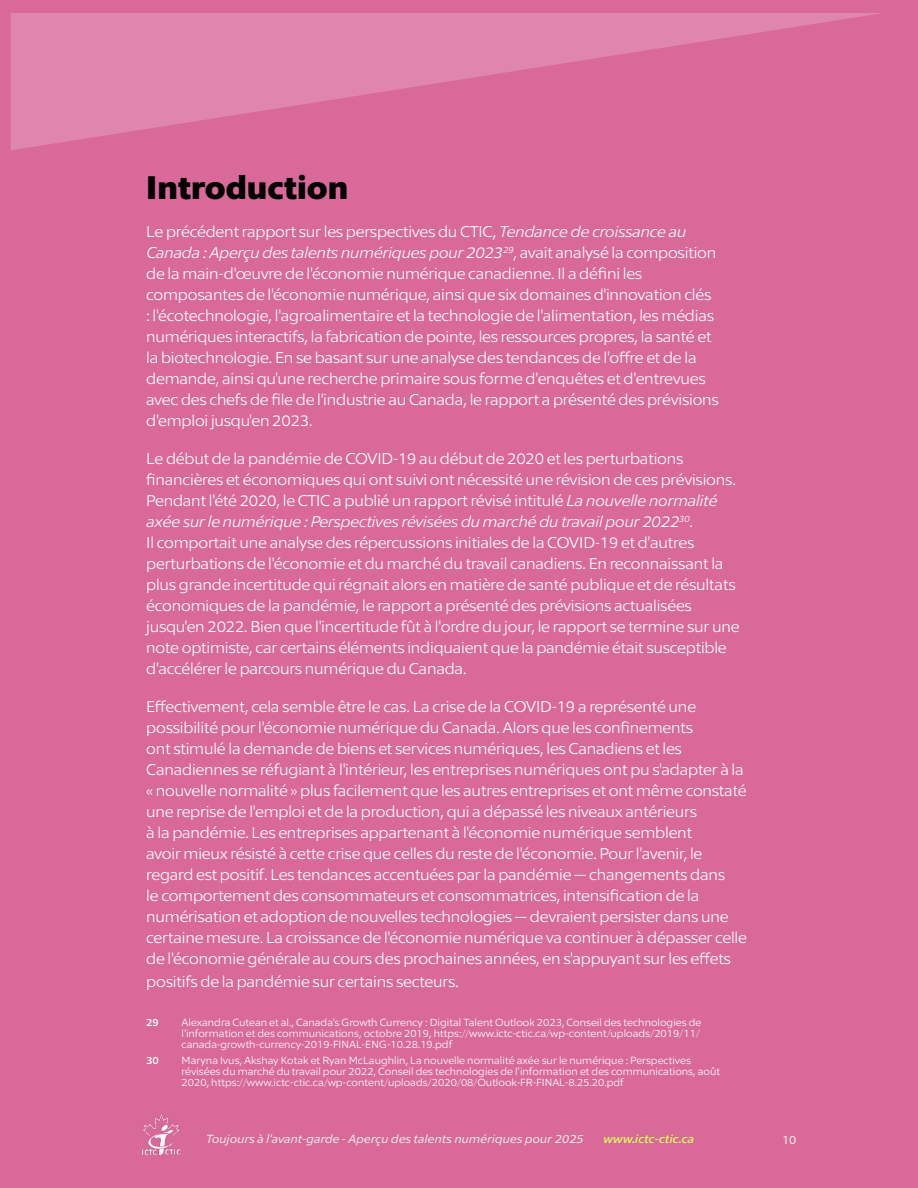
<style>
.page{position:relative;width:918px;height:1188px;background:#d96999}
.page>*{position:absolute;margin:0;border:0;box-sizing:border-box;transform-origin:0 0}
.t1{font:800 33px "Galvani";color:#000}
.t2{font:300 15.75px/21px "Galvani";letter-spacing:-.01em;color:#fff}
.t3{font:italic 12px "Galvani";letter-spacing:.01em;color:#ede8e3}
.t4{font:italic 500 12px "Galvani";letter-spacing:.01em;color:#dbfc59}
.t5{font:12px "Galvani";color:#ede8e3}
.t6{font:300 10.5px/11.2px "Galvani";letter-spacing:.005em;color:#fff}
.t7{font:500 10.5px "Galvani";color:#fff}
.s1{font-style:italic}
</style>
<div class="page">
<img style="left:142px;top:1114px;width:40px;height:41px">
<svg style="left:11px;top:13px;width:870px;height:137px;fill:#e086ad"></svg>
<h1 class="t1" style="left:146px;top:165px;width:204px">Introduction</h1>
<p class="t2" style="left:146px;top:221px;width:574px">Le précédent rapport sur les perspectives du CTIC, <span class="s1">Tendance de croissance au Canada : Aperçu des talents numériques pour 2023</span><sup>29</sup>, avait analysé la composition de la main-d'œuvre de l'économie numérique canadienne. Il a défini les composantes de l'économie numérique, ainsi que six domaines d'innovation clés : l'écotechnologie, l'agroalimentaire et la technologie de l'alimentation, les médias numériques interactifs, la fabrication de pointe, les ressources propres, la santé et la biotechnologie. En se basant sur une analyse des tendances de l'offre et de la demande, ainsi qu'une recherche primaire sous forme d'enquêtes et d'entrevues avec des chefs de file de l'industrie au Canada, le rapport a présenté des prévisions d'emploi jusqu'en 2023.</p>
<p class="t2" style="left:146px;top:448px;width:595px">Le début de la pandémie de COVID-19 au début de 2020 et les perturbations financières et économiques qui ont suivi ont nécessité une révision de ces prévisions.<br>Pendant l'été 2020, le CTIC a publié un rapport révisé intitulé <span class="s1">La nouvelle normalité axée sur le numérique : Perspectives révisées du marché du travail pour 2022</span><sup>30</sup>.<br>Il comportait une analyse des répercussions initiales de la COVID-19 et d'autres perturbations de l'économie et du marché du travail canadiens. En reconnaissant la plus grande incertitude qui régnait alors en matière de santé publique et de résultats économiques de la pandémie, le rapport a présenté des prévisions actualisées jusqu'en 2022. Bien que l'incertitude fût à l'ordre du jour, le rapport se termine sur une note optimiste, car certains éléments indiquaient que la pandémie était susceptible d'accélérer le parcours numérique du Canada.</p>
<p class="t2" style="left:146px;top:696px;width:602px">Effectivement, cela semble être le cas. La crise de la COVID-19 a représenté une possibilité pour l'économie numérique du Canada. Alors que les confinements<br>ont stimulé la demande de biens et services numériques, les Canadiens et les Canadiennes se réfugiant à l'intérieur, les entreprises numériques ont pu s'adapter à la « nouvelle normalité » plus facilement que les autres entreprises et ont même constaté une reprise de l'emploi et de la production, qui a dépassé les niveaux antérieurs<br>à la pandémie. Les entreprises appartenant à l'économie numérique semblent<br>avoir mieux résisté à cette crise que celles du reste de l'économie. Pour l'avenir, le regard est positif. Les tendances accentuées par la pandémie — changements dans<br>le comportement des consommateurs et consommatrices, intensification de la numérisation et adoption de nouvelles technologies — devraient persister dans une certaine mesure. La croissance de l'économie numérique va continuer à dépasser celle de l'économie générale au cours des prochaines années, en s'appuyant sur les effets</p>
<p class="t2" style="left:146px;top:971px;width:314px">positifs de la pandémie sur certains secteurs.</p>
<p class="t6" style="left:182px;top:1016px;width:521px">Alexandra Cutean et al., Canada’s Growth Currency : Digital Talent Outlook 2023, Conseil des technologies de l'information et des communications, octobre 2019, https://www.ictc-ctic.ca/wp-content/uploads/2019/11/ canada-growth-currency-2019-FINAL-ENG-10.28.19.pdf</p>
<p class="t6" style="left:182px;top:1054px;width:540px">Maryna Ivus, Akshay Kotak et Ryan McLaughlin, La nouvelle normalité axée sur le numérique : Perspectives révisées du marché du travail pour 2022, Conseil des technologies de l’information et des communications, août<br>2020, https://www.ictc-ctic.ca/wp-content/uploads/2020/08/Outlook-FR-FINAL-8.25.20.pdf</p>
<p class="t7" style="left:146px;top:1015px;width:14px">29</p>
<p class="t7" style="left:146px;top:1053px;width:14px">30</p>
<p class="t3" style="left:206px;top:1131px;width:379px">Toujours à l'avant-garde - Aperçu des talents numériques pour 2025</p>
<p class="t4" style="left:603px;top:1131px;width:93px">www.ictc-ctic.ca</p>
<p class="t5" style="left:782px;top:1132px;width:16px">10</p>
</div>
